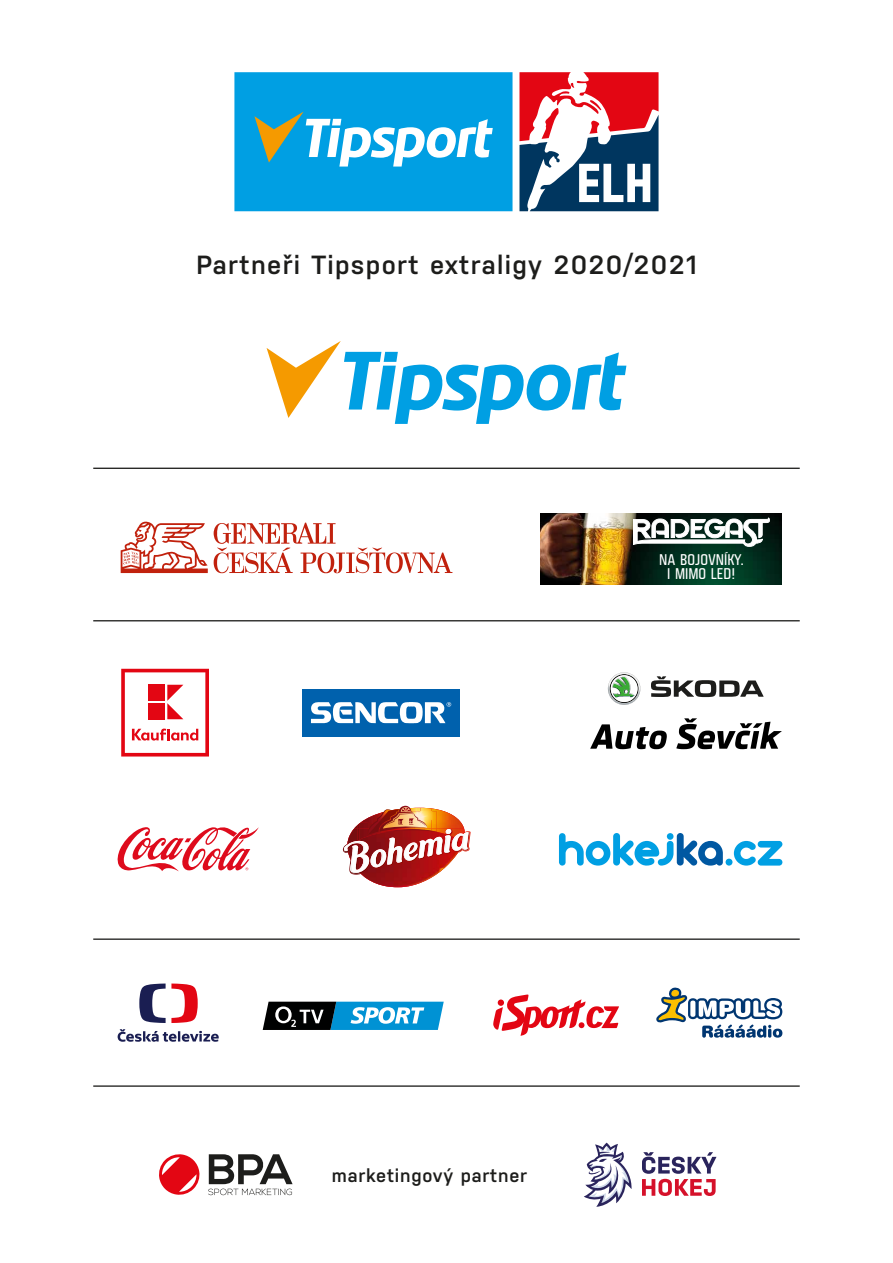
<style>
.page{position:relative;width:893px;height:1263px;background:#fff}
.page>*{position:absolute;margin:0;border:0;box-sizing:border-box;transform-origin:0 0}
.t1{font:600 26.25px "Nudista";letter-spacing:.05em;color:#1d1d1b}
.t2{font:600 18.6px "Nudista";letter-spacing:.04em;color:#1d1d1b}
.t3{font:15px/14.1px "Fishmonger CR";color:#fff;text-align:center}
</style>
<div class="page">
<svg style="left:519px;top:72px;width:139px;height:139px"></svg>
<svg style="left:234px;top:72px;width:278px;height:139px;background:#1ea8e1"></svg>
<svg style="left:267px;top:341px;width:359px;height:83px"></svg>
<hr style="left:93px;top:468px;width:707px;height:1px;background:#1d1d1b">
<hr style="left:93px;top:620px;width:707px;height:1px;background:#1d1d1b">
<hr style="left:93px;top:938px;width:707px;height:2px;background:#1d1d1b">
<hr style="left:93px;top:1085px;width:707px;height:2px;background:#1d1d1b">
<svg style="left:139px;top:983px;width:59px;height:40px"></svg>
<svg style="left:118px;top:1029px;width:101px;height:13px"></svg>
<svg style="left:656px;top:988px;width:126px;height:50px"></svg>
<svg style="left:263px;top:1002px;width:181px;height:28px"></svg>
<svg style="left:118px;top:827px;width:141px;height:44px"></svg>
<svg style="left:559px;top:833px;width:223px;height:33px"></svg>
<svg style="left:208px;top:1154px;width:85px;height:41px"></svg>
<svg style="left:159px;top:1154px;width:41px;height:41px"></svg>
<svg style="left:584px;top:1143px;width:48px;height:64px"></svg>
<svg style="left:642px;top:1152px;width:74px;height:44px"></svg>
<div style="left:302px;top:689px;width:158px;height:47px;background:#0061ad"></div>
<svg style="left:311px;top:702px;width:140px;height:21px"></svg>
<div style="left:118px;top:665px;width:95px;height:95px;background:linear-gradient(to right,#fff,#fff)"></div>
<svg style="left:121px;top:669px;width:88px;height:87px"></svg>
<img style="left:540px;top:513px;width:241px;height:72px">
<svg style="left:633px;top:518px;width:137px;height:29px"></svg>
<svg style="left:121px;top:521px;width:331px;height:52px"></svg>
<img style="left:343px;top:806px;width:128px;height:82px">
<svg style="left:493px;top:994px;width:126px;height:42px"></svg>
<svg style="left:590px;top:724px;width:77px;height:25px"></svg>
<svg style="left:676px;top:718px;width:106px;height:31px"></svg>
<svg style="left:608px;top:672px;width:32px;height:33px"></svg>
<svg style="left:651px;top:676px;width:113px;height:21px"></svg>
<p class="t1" style="left:196px;top:246px;width:501px">Partneři Tipsport extraligy 2020/2021</p>
<p class="t3" style="left:659px;top:551px;width:86px">NA BOJOVNÍKY.<br>I MIMO LED!</p>
<p class="t2" style="left:332px;top:1161px;width:197px">marketingový partner</p>
</div>
